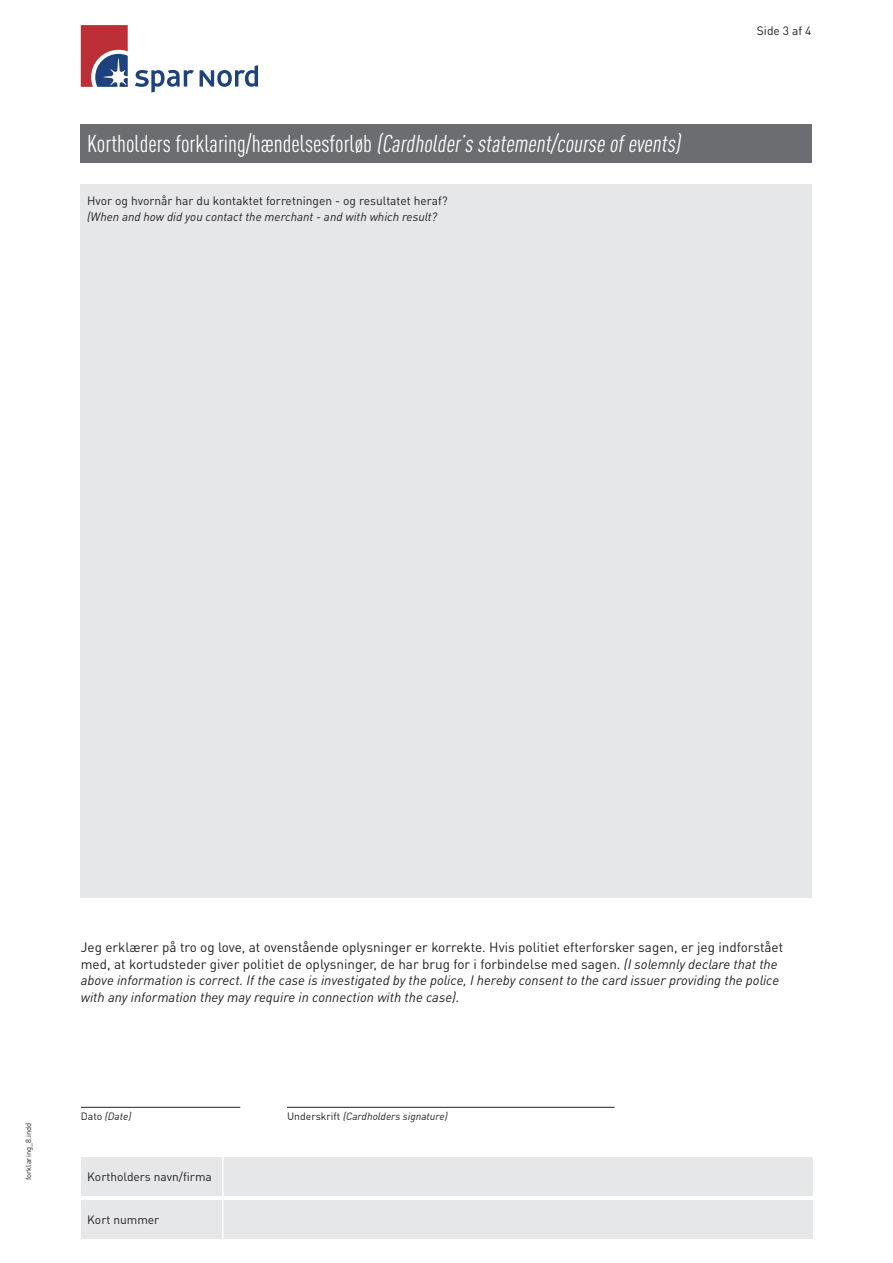
<style>
.page{position:relative;width:893px;height:1263px;background:#fff}
.page>*{position:absolute;margin:0;border:0;box-sizing:border-box;transform-origin:0 0}
.t1{font:italic condensed 24px "DINOT";color:#fff}
.t2{font:italic 13.5px/16.5px "DINOT";color:#231f20}
.t3{font:12px/16.5px "DINOT";color:#231f20}
.t4{font:italic 10.5px "DINOT";color:#231f20}
.t5{font:7.5px "DINOT";color:#231f20}
.s1{font-style:normal}
.s2{font-style:italic}
</style>
<div class="page">
<div style="left:81px;top:184px;width:731px;height:713px;background:#e6e7e9"></div>
<svg style="left:135px;top:65px;width:123px;height:28px"></svg>
<svg style="left:81px;top:25px;width:47px;height:62px;background:#9d5468"></svg>
<div style="left:81px;top:125px;width:731px;height:38px;background:#6c6d70"></div>
<hr style="left:81px;top:1107px;width:159px;height:1px;background:#231f20">
<hr style="left:287px;top:1107px;width:327px;height:1px;background:#231f20">
<div style="left:81px;top:1157px;width:731px;height:38px;background:#e6e7e9"></div>
<div style="left:81px;top:1201px;width:731px;height:38px;background:#e6e7e9"></div>
<hr style="left:222px;top:1157px;width:2px;height:81px;background:#fff">
<p class="t1" style="left:87px;top:130px;width:599px"><span class="s1">Kortholders forklaring/hændelsesforløb</span> (Cardholder’sstatement/course ofevents)</p>
<p class="t3" style="left:87px;top:192px;width:362px">Hvor og hvornår har du kontaktet forretningen - og resultatet heraf? <span class="s2">(When and how did you contact the merchant - and with which result?</span></p>
<p class="t3" style="left:757px;top:22px;width:56px">Side 3 af 4</p>
<p class="t5" style="left:23px;top:1180px;width:59px;rotate:-90deg">forklaring_8.indd</p>
<p class="t2" style="left:81px;top:938px;width:704px"><span class="s1">Jeg erklærer på tro og love, at ovenstående oplysninger er korrekte. Hvis politiet efterforsker sagen, er jeg indforstået med, at kortudsteder giver politiet de oplysninger, de har brug for i forbindelse med sagen.</span> (I solemnly declare that the above information is correct. If the case is investigated by the police, I hereby consent to the card issuer providing the police with any information they may require in connection with the case).</p>
<p class="t4" style="left:81px;top:1109px;width:52px"><span class="s1">Dato</span> (Date)</p>
<p class="t4" style="left:287px;top:1109px;width:162px"><span class="s1">Underskrift</span> (Cardholders signature)</p>
<p class="t3" style="left:87px;top:1168px;width:126px">Kortholders navn/firma</p>
<p class="t3" style="left:87px;top:1210px;width:74px">Kort nummer</p>
</div>
